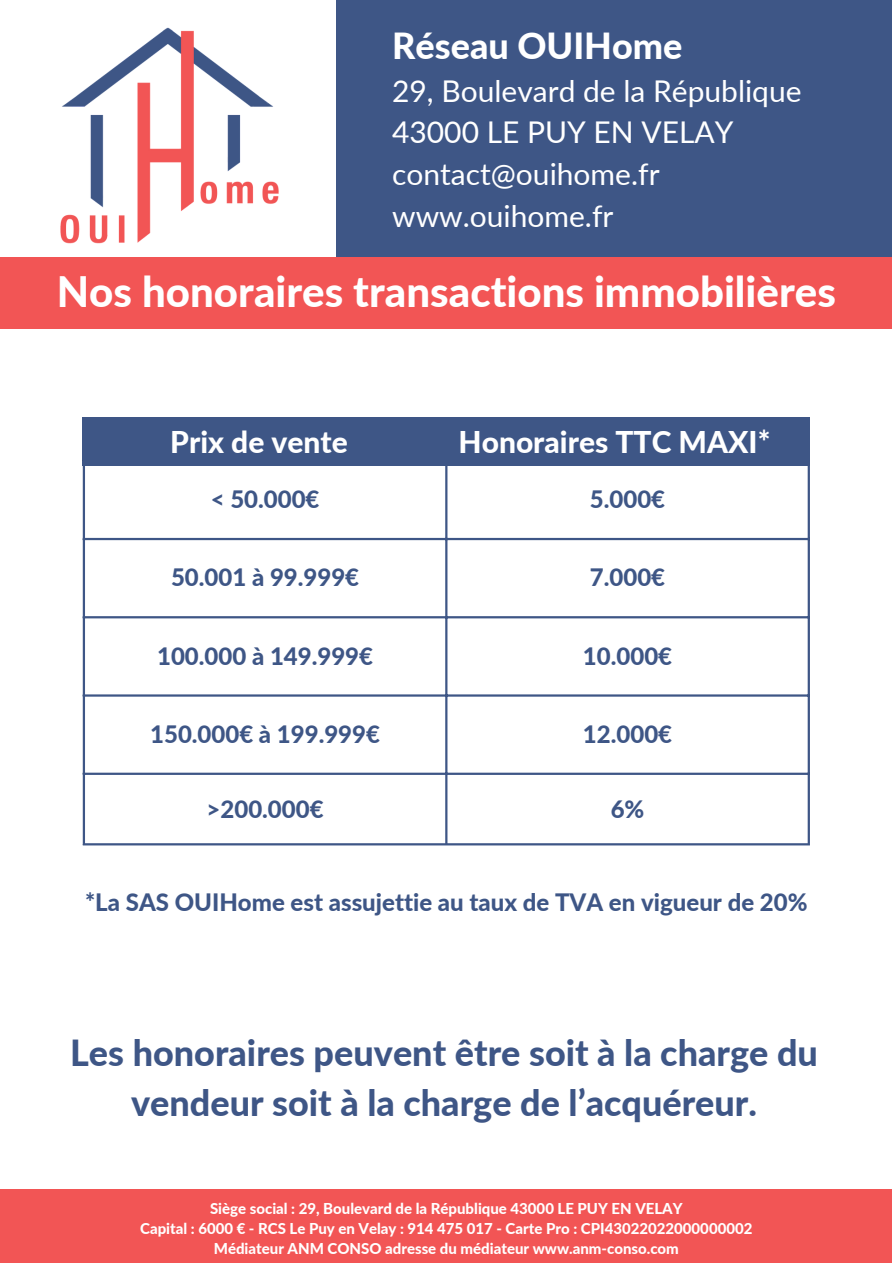
<style>
.page{position:relative;width:893px;height:1264px;background:#fff}
.page>*{position:absolute;margin:0;border:0;box-sizing:border-box;transform-origin:0 0}
.t1{font:800 42px "Lato";color:#fff}
.t2{font:800 36px/49.5px "Lato";color:#3e5686;text-align:center}
.t3{font:800 36px "Lato";color:#fff}
.t4{font:30px/41.5px "Lato";color:#fff}
.t5{font:800 30px "Lato";color:#fff}
.t6{font:800 24px "Lato";color:#3e5686}
.t7{font:800 15px/20.2px "Lato";color:#fff;text-align:center}
</style>
<div class="page">
<div style="left:336px;top:0;width:556px;height:257px;background:#3e5686"></div>
<div style="left:0;top:257px;width:891px;height:72px;background:#f25555"></div>
<div style="left:83px;top:417px;width:726px;height:48px;background:#3e5686"></div>
<hr style="left:83px;top:462px;width:2px;height:381px;background:#3e5686">
<hr style="left:445px;top:462px;width:2px;height:381px;background:#3e5686">
<hr style="left:807px;top:462px;width:2px;height:381px;background:#3e5686">
<hr style="left:83px;top:538px;width:726px;height:2px;background:#3e5686">
<hr style="left:83px;top:616px;width:726px;height:2px;background:#3e5686">
<hr style="left:83px;top:694px;width:726px;height:2px;background:#3e5686">
<hr style="left:83px;top:772px;width:726px;height:3px;background:#3e5686">
<hr style="left:83px;top:843px;width:726px;height:2px;background:#3e5686">
<div style="left:0;top:1188px;width:891px;height:74px;background:#f25555"></div>
<img style="left:60px;top:27px;width:219px;height:217px">
<h2 class="t3" style="left:392px;top:23px;width:292px">Réseau OUIHome</h2>
<h3 class="t4" style="left:392px;top:69px;width:411px">29, Boulevard de la République<br>43000 LE PUY EN VELAY contact@ouihome.fr www.ouihome.fr</h3>
<h1 class="t1" style="left:57px;top:265px;width:780px">Nos honoraires transactions immobilières</h1>
<h3 class="t5" style="left:170px;top:423px;width:179px">Prix de vente</h3>
<h3 class="t5" style="left:458px;top:423px;width:313px">Honoraires TTC MAXI*</h3>
<h3 class="t6" style="left:211px;top:484px;width:110px">&lt; 50.000€</h3>
<h3 class="t6" style="left:590px;top:484px;width:77px">5.000€</h3>
<h3 class="t6" style="left:171px;top:562px;width:190px">50.001 à 99.999€</h3>
<h3 class="t6" style="left:590px;top:562px;width:77px">7.000€</h3>
<h3 class="t6" style="left:157px;top:641px;width:217px">100.000 à 149.999€</h3>
<h3 class="t6" style="left:583px;top:641px;width:91px">10.000€</h3>
<h3 class="t6" style="left:150px;top:719px;width:231px">150.000€ à 199.999€</h3>
<h3 class="t6" style="left:583px;top:719px;width:91px">12.000€</h3>
<h3 class="t6" style="left:206px;top:794px;width:118px">&gt;200.000€</h3>
<h3 class="t6" style="left:610px;top:794px;width:35px">6%</h3>
<h3 class="t6" style="left:85px;top:886px;width:724px">*La SAS OUIHome est assujettie au taux de TVA en vigueur de 20%</h3>
<h2 class="t2" style="left:70px;top:1027px;width:749px">Les honoraires peuvent être soit à la charge du vendeur soit à la charge de l’acquéreur.</h2>
<p class="t7" style="left:140px;top:1197px;width:613px">Siège social : 29, Boulevard de la République 43000 LE PUY EN VELAY<br>Capital : 6000 € - RCS Le Puy en Velay : 914 475 017 - Carte Pro : CPI43022022000000002<br>Médiateur ANM CONSO adresse du médiateur www.anm-conso.com</p>
</div>
